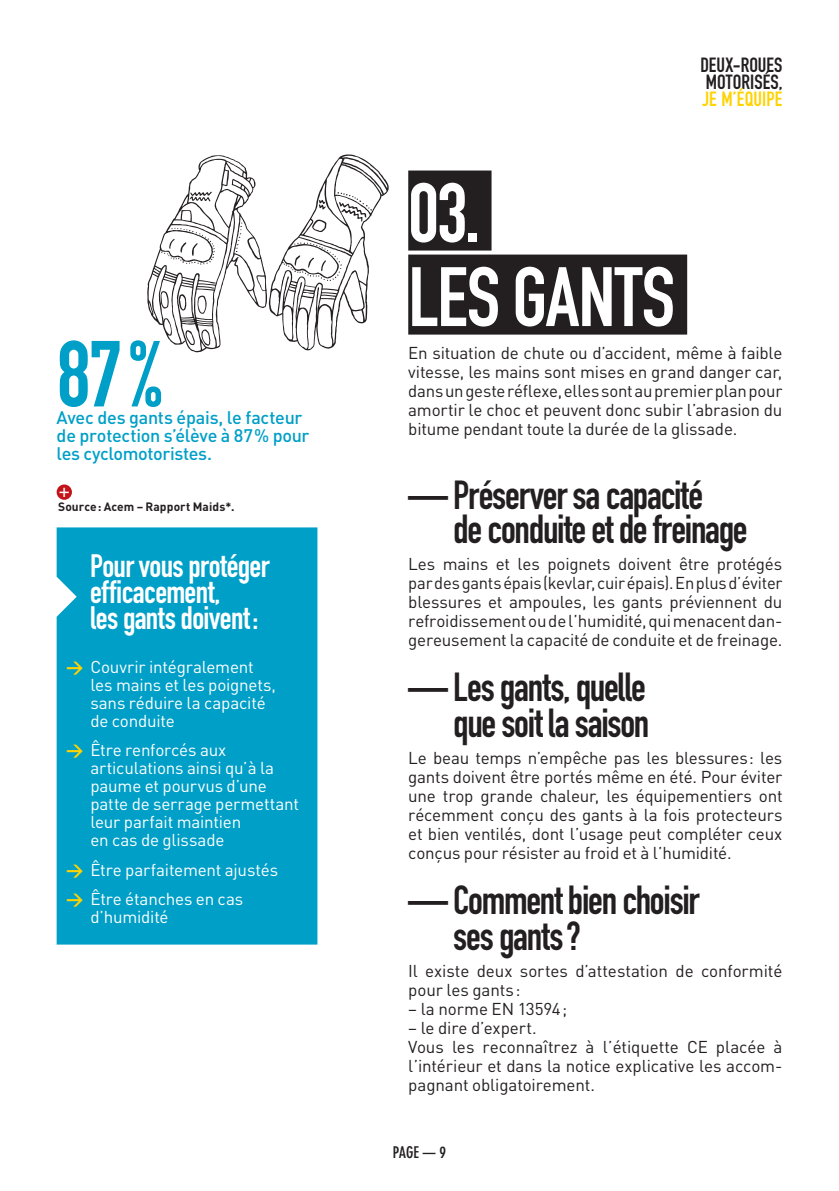
<style>
.page{position:relative;width:839px;height:1191px;background:#fff}
.page>*{position:absolute;margin:0;border:0;box-sizing:border-box;transform-origin:0 0}
.t1{font:92px "DIN Engschrift";color:#009fc7}
.t2{font:82.6px/84px "DIN Engschrift";letter-spacing:-.01em;color:#fff}
.t3{font:40px/36px "DIN Engschrift";letter-spacing:-.03em;color:#231f20}
.t4{font:32px/26px "DIN Engschrift";letter-spacing:-.02em;color:#fff}
.t5{font:20.2px/17.2px "DIN Engschrift";color:#231f20}
.t6{font:20.2px "DIN Engschrift";letter-spacing:.01em;color:#fed304}
.t7{font:18.2px "DIN Engschrift";color:#fff}
.t8{font:500 18px/18px "DIN";letter-spacing:-.015em;color:#009fc7}
.t9{font:17px/19px "DIN";letter-spacing:-.01em;color:#231f20;text-align:justify}
.t10{font:17px/18px "DIN";letter-spacing:-.01em;color:#fff}
.t11{font:700 condensed 16px "DIN Neuzeit Grotesk";color:#231f20}
.t12{font:700 12px "DIN";letter-spacing:.005em;color:#231f20}
.s1{font-weight:700;color:#fed304}
</style>
<div class="page">
<div style="left:408px;top:170px;width:84px;height:80px;background:#231f20"></div>
<div style="left:408px;top:254px;width:279px;height:80px;background:#231f20"></div>
<div style="left:57px;top:527px;width:260px;height:417px;background:#009fc7"></div>
<div style="left:57px;top:484px;width:15px;height:16px;background:#c4121a;border-radius:50%"></div>
<svg style="left:147px;top:154px;width:242px;height:198px"></svg>
<h1 class="t1" style="left:57px;top:341px;width:107px">87 %</h1>
<p class="t8" style="left:57px;top:411px;width:254px">Avec des gants épais, le facteur de protection s’élève à 87 % pour les cyclomotoristes.</p>
<p class="t7" style="left:59px;top:484px;width:12px">+</p>
<p class="t12" style="left:58px;top:502px;width:178px">Source : Acem – Rapport Maids*.</p>
<h3 class="t4" style="left:90px;top:556px;width:181px">Pour vous protéger efficacement,<br>les gants doivent :</h3>
<p class="t10" style="left:90px;top:660px;width:187px;text-indent:-24px"><span class="s1">&gt;</span> Couvrir intégralement les mains et les poignets, sans réduire la capacité de conduite</p>
<p class="t10" style="left:90px;top:743px;width:210px;text-indent:-24px"><span class="s1">&gt;</span> Être renforcés aux articulations ainsi qu’à la paume et pourvus d’une patte de serrage permettant leur parfait maintien<br>en cas de glissade</p>
<p class="t10" style="left:66px;top:857px;width:213px;line-height:29.4px"><span class="s1">&gt;</span> Être parfaitement ajustés <span class="s1">&gt;</span> Être étanches en cas</p>
<p class="t10" style="left:90px;top:910px;width:80px">d’humidité</p>
<p class="t5" style="left:700px;top:58px;width:84px">DEUX-ROUES<br>MOTORISÉS,</p>
<p class="t6" style="left:702px;top:92px;width:82px">JE M’ÉQUIPE</p>
<h2 class="t2" style="left:408px;top:179px;width:268px">03.<br>LES GANTS</h2>
<p class="t9" style="left:408px;top:345px;width:376px">En situation de chute ou d’accident, même à faible vitesse, les mains sont mises en grand danger car, dans un geste réflexe, elles sont au premier plan pour amortir le choc et peuvent donc subir l’abrasion du bitume pendant toute la durée de la glissade.</p>
<h3 class="t3" style="left:453px;top:482px;width:296px;line-height:34px;text-indent:-45px">— Préserver sa capacité<br>de conduite et de freinage</h3>
<p class="t9" style="left:408px;top:556px;width:376px">Les mains et les poignets doivent être protégés par des gants épais (kevlar, cuir épais). En plus d’éviter blessures et ampoules, les gants préviennent du refroidissement ou de l’humidité, qui menacent dan&shy;gereusement la capacité de conduite et de freinage.</p>
<h3 class="t3" style="left:408px;top:673px;width:243px;text-align:right">— Les gants, quelle que soit la saison</h3>
<p class="t9" style="left:408px;top:750px;width:376px">Le beau temps n’empêche pas les blessures : les gants doivent être portés même en été. Pour éviter une trop grande chaleur, les équipementiers ont récemment conçu des gants à la fois protecteurs et bien ventilés, dont l’usage peut compléter ceux conçus pour résister au froid et à l’humidité.</p>
<h3 class="t3" style="left:453px;top:886px;width:248px;text-indent:-45px">— Comment bien choisir ses gants ?</h3>
<p class="t9" style="left:408px;top:963px;width:376px">Il existe deux sortes d’attestation de conformité pour les gants :</p>
<p class="t9" style="left:408px;top:1001px;width:160px">– la norme EN 13594 ;</p>
<p class="t9" style="left:408px;top:1020px;width:376px;text-align:left">– le dire d’expert.<br>Vous les reconnaîtrez à l’étiquette CE placée à l’in térieur et dans la notice explicative les accom&shy;pagnant obligatoirement.</p>
<p class="t11" style="left:393px;top:1145px;width:55px">PAGE — 9</p>
</div>
